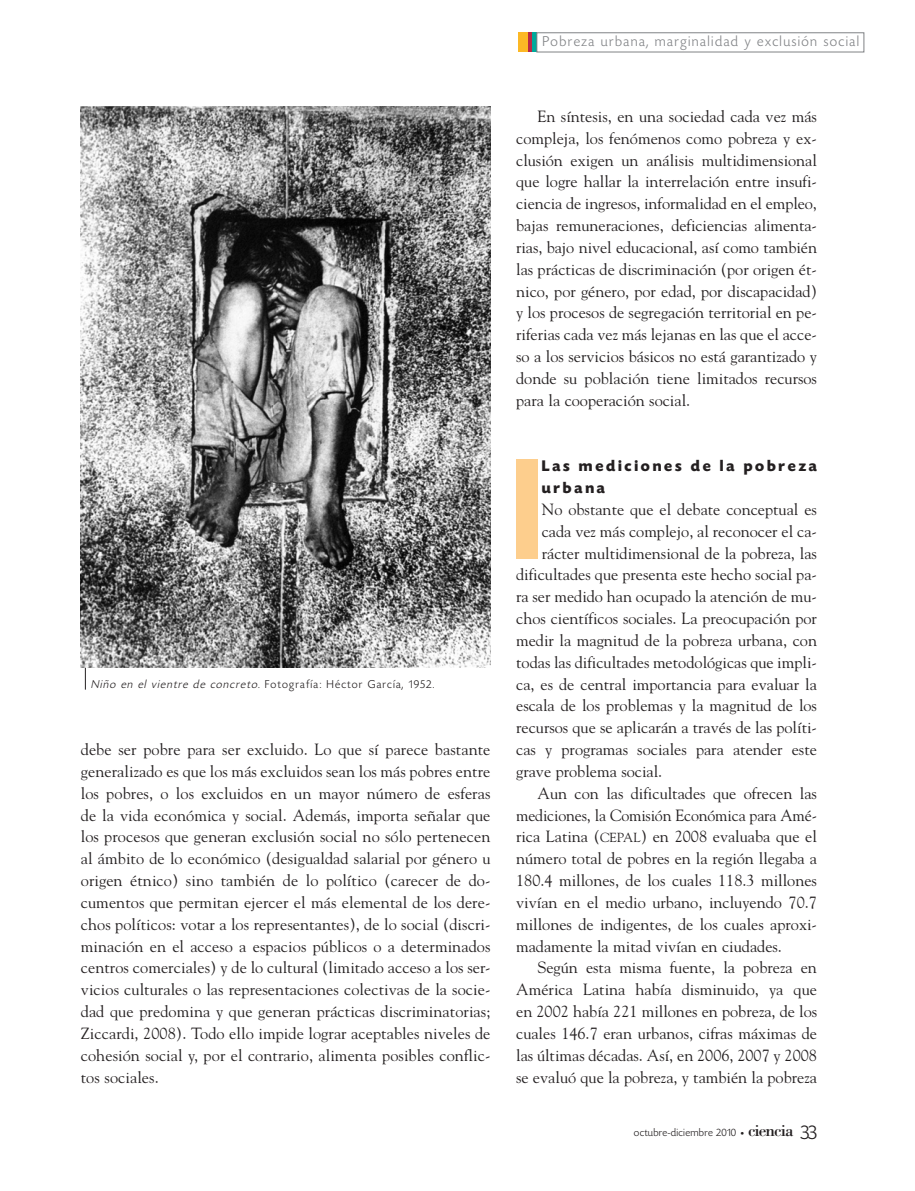
<style>
.page{position:relative;width:915px;height:1191px;background:#fff}
.page>*{position:absolute;margin:0;border:0;box-sizing:border-box;transform-origin:0 0}
.t1{font:17.25px "Bodoni";letter-spacing:-.05em;color:#231f20}
.t2{font:16.2px/21.8px "Goudy";color:#231f20;text-align:justify}
.t3{font:700 16.2px/21.8px "Today HEF";letter-spacing:.17em;color:#231f20}
.t4{font:300 15px "Today HEF";letter-spacing:.095em;color:#808285}
.t5{font:300 12px "Today HEF";letter-spacing:.095em;color:#231f20}
.t6{font:300 11.25px "Today HEF";letter-spacing:.025em;color:#231f20}
.s1{font-style:italic}
.s2{font-size:13.05px}
.s3{font-family:"Officina Sans";font-weight:400;font-size:7.5px}
.s4{font-family:"Today HEF";font-weight:300;font-size:21px}
</style>
<div class="page">
<div style="left:518px;top:32px;width:9px;height:20px;background:#fcb825"></div>
<div style="left:527px;top:32px;width:5px;height:20px;background:#bb2945"></div>
<hr style="left:532px;top:32px;width:4px;height:20px;background:#00a99b">
<div style="left:536px;top:32px;width:328px;height:20px;border:1px solid #808285"></div>
<img style="left:81px;top:106px;width:409px;height:561px">
<svg style="left:85px;top:668px;width:1px;height:21px"></svg>
<div style="left:516px;top:459px;width:21px;height:99px;background:#fdce8d"></div>
<p class="t5" style="left:91px;top:680px;width:345px"><span class="s1">Niño en el vientre de concreto.</span> Fotografía: Héctor García, 1952.</p>
<p class="t2" style="left:81px;top:740px;width:411px">debe ser pobre para ser excluido. Lo que sí parece bastante generalizado es que los más excluidos sean los más pobres entre los pobres, o los excluidos en un mayor número de esferas de la vida económica y social. Además, importa señalar que los procesos que generan exclusión social no sólo pertenecen al ámbito de lo económico (desigualdad salarial por género u origen étnico) sino también de lo político (carecer de do&shy;cumentos que permitan ejercer el más elemental de los dere&shy;chos políticos: votar a los representantes), de lo social (discri&shy;minación en el acceso a espacios públicos o a determinados centros comerciales) y de lo cultural (limitado acceso a los ser&shy;vicios culturales o las representaciones colectivas de la socie&shy;dad que predomina y que generan prácticas discriminatorias; Ziccardi, 2008). Todo ello impide lograr aceptables niveles de cohesión social y, por el contrario, alimenta posibles conflic&shy;tos sociales.</p>
<p class="t4" style="left:542px;top:35px;width:318px">Pobreza urbana, marginalidad y exclusión social</p>
<p class="t2" style="left:516px;top:107px;width:302px;text-indent:21px">En síntesis, en una sociedad cada vez más compleja, los fenómenos como pobreza y ex&shy;clusión exigen un análisis multidimensional que logre hallar la interrelación entre insufi&shy;ciencia de ingresos, informalidad en el empleo, bajas remuneraciones, deficiencias alimenta&shy;rias, bajo nivel educacional, así como también las prácticas de discriminación (por origen ét&shy;nico, por género, por edad, por discapacidad) y los procesos de segregación territorial en pe&shy;riferias cada vez más lejanas en las que el acce&shy;so a los servicios básicos no está garantizado y donde su población tiene limitados recursos para la cooperación social.</p>
<p class="t3" style="left:541px;top:457px;width:276px">Las mediciones de la pobreza urbana</p>
<p class="t2" style="left:541px;top:499px;width:276px">No obstante que el debate conceptual es</p>
<p class="t2" style="left:541px;top:521px;width:276px">cada vez más complejo, al reconocer el ca-</p>
<p class="t2" style="left:541px;top:543px;width:276px">rácter multidimensional de la pobreza, las</p>
<p class="t2" style="left:516px;top:565px;width:302px">dificultades que presenta este hecho social pa-</p>
<p class="t2" style="left:516px;top:587px;width:302px">ra ser medido han ocupado la atención de mu-</p>
<p class="t2" style="left:516px;top:609px;width:302px">chos científicos sociales. La preocupación por</p>
<p class="t2" style="left:516px;top:630px;width:302px">medir la magnitud de la pobreza urbana, con</p>
<p class="t2" style="left:516px;top:652px;width:302px">todas las dificultades metodológicas que impli-</p>
<p class="t2" style="left:516px;top:674px;width:302px">ca, es de central importancia para evaluar la</p>
<p class="t2" style="left:516px;top:696px;width:302px">escala de los problemas y la magnitud de los</p>
<p class="t2" style="left:516px;top:718px;width:302px">recursos que se aplicarán a través de las políti-</p>
<p class="t2" style="left:516px;top:739px;width:302px">cas y programas sociales para atender este</p>
<p class="t2" style="left:516px;top:761px;width:148px">grave problema social.</p>
<p class="t2" style="left:537px;top:783px;width:281px">Aun con las dificultades que ofrecen las</p>
<p class="t2" style="left:516px;top:805px;width:302px">mediciones, la Comisión Económica para Amé-</p>
<p class="t2" style="left:516px;top:827px;width:302px">rica Latina (<span class="s2">CEPAL</span>) en 2008 evaluaba que el</p>
<p class="t2" style="left:516px;top:849px;width:302px">número total de pobres en la región llegaba a</p>
<p class="t2" style="left:516px;top:870px;width:302px">180.4 millones, de los cuales 118.3 millones</p>
<p class="t2" style="left:516px;top:892px;width:302px">vivían en el medio urbano, incluyendo 70.7</p>
<p class="t2" style="left:516px;top:914px;width:302px">millones de indigentes, de los cuales aproxi-</p>
<p class="t2" style="left:516px;top:936px;width:267px">madamente la mitad vivían en ciudades.</p>
<p class="t2" style="left:537px;top:958px;width:281px">Según esta misma fuente, la pobreza en</p>
<p class="t2" style="left:516px;top:980px;width:302px">América Latina había disminuido, ya que</p>
<p class="t2" style="left:516px;top:1001px;width:302px">en 2002 había 221 millones en pobreza, de los</p>
<p class="t2" style="left:516px;top:1023px;width:302px">cuales 146.7 eran urbanos, cifras máximas de</p>
<p class="t2" style="left:516px;top:1045px;width:302px">las últimas décadas. Así, en 2006, 2007 y 2008</p>
<p class="t2" style="left:516px;top:1067px;width:302px">se evaluó que la pobreza, y también la pobreza</p>
<p class="t6" style="left:633px;top:1127px;width:112px">octubre-diciembre 2010 <span class="s3">•</span></p>
<p class="t1" style="left:747px;top:1124px;width:71px">ciencia <span class="s4">33</span></p>
</div>
